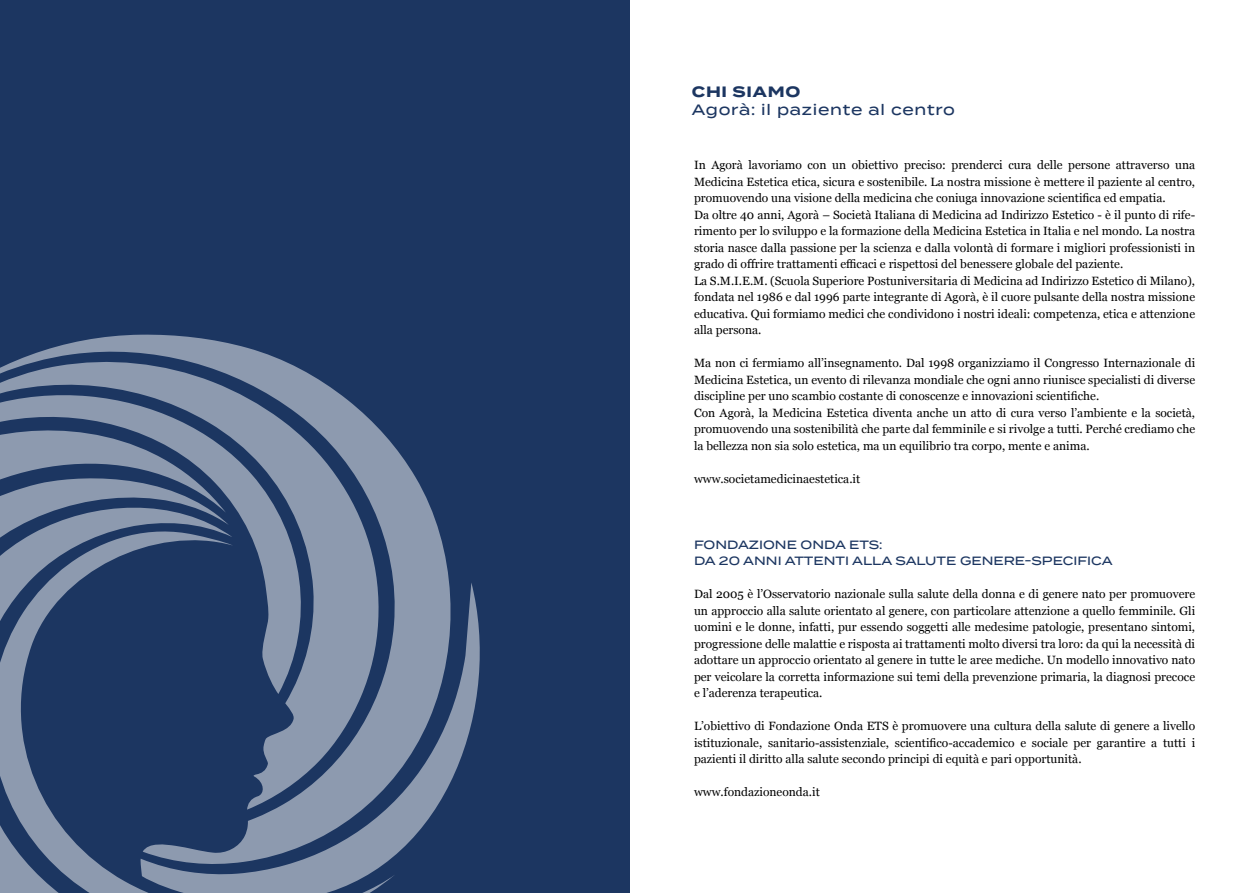
<style>
.page{position:relative;width:1259px;height:893px;background:#fff}
.page>*{position:absolute;margin:0;border:0;box-sizing:border-box;transform-origin:0 0}
.t1{font:500 15px "Termina";letter-spacing:.05em;color:#1c3661}
.t2{font:700 15px "Termina";letter-spacing:.05em;color:#1c3661}
.TESTOCORPO{font:12px/16.5px "Georgia";color:#000;text-align:justify}
.TESTOCORPO-2{font:500 12px "Termina";color:#1c3661}
</style>
<div class="page">
<div style="left:0;top:0;width:629px;height:893px;background:#1c3661"></div>
<svg style="left:25px;top:334px;width:424px;height:248px"></svg>
<svg style="left:395px;top:582px;width:85px;height:273px;fill:#8d9aaf"></svg>
<svg style="left:0;top:357px;width:379px;height:139px;fill:#8d9aaf"></svg>
<svg style="left:386px;top:523px;width:9px;height:359px;fill:#8d9aaf"></svg>
<svg style="left:0;top:496px;width:386px;height:397px"></svg>
<svg style="left:0;top:390px;width:317px;height:304px"></svg>
<p class="t2" style="left:692px;top:80px;width:110px">CHI SIAMO</p>
<p class="t1" style="left:692px;top:98px;width:264px">Agorà: il paziente al centro</p>
<p class="TESTOCORPO" style="left:694px;top:156px;width:503px">In Agorà lavoriamo con un obiettivo preciso: prenderci cura delle persone attraverso una Medicina Estetica etica, sicura e sostenibile. La nostra missione è mettere il paziente al centro, promuovendo una visione della medicina che coniuga innovazione scientifica ed empatia.</p>
<p class="TESTOCORPO" style="left:694px;top:206px;width:503px">Da oltre 40 anni, Agorà – Società Italiana di Medicina ad Indirizzo Estetico - è il punto di rife&shy;rimento per lo sviluppo e la formazione della Medicina Estetica in Italia e nel mondo. La nostra storia nasce dalla passione per la scienza e dalla volontà di formare i migliori professionisti in grado di offrire trattamenti efficaci e rispettosi del benessere globale del paziente.</p>
<p class="TESTOCORPO" style="left:694px;top:272px;width:503px">La S.M.I.E.M. (Scuola Superiore Postuniversitaria di Medicina ad Indirizzo Estetico di Milano), fondata nel 1986 e dal 1996 parte integrante di Agorà, è il cuore pulsante della nostra missione educativa. Qui formiamo medici che condividono i nostri ideali: competenza, etica e attenzione alla persona.</p>
<p class="TESTOCORPO" style="left:694px;top:354px;width:503px">Ma non ci fermiamo all’insegnamento. Dal 1998 organizziamo il Congresso Internazionale di Medicina Estetica, un evento di rilevanza mondiale che ogni anno riunisce specialisti di diverse discipline per uno scambio costante di conoscenze e innovazioni scientifiche.</p>
<p class="TESTOCORPO" style="left:694px;top:404px;width:503px">Con Agorà, la Medicina Estetica diventa anche un atto di cura verso l’ambiente e la società, promuovendo una sostenibilità che parte dal femminile e si rivolge a tutti. Perché crediamo che la bellezza non sia solo estetica, ma un equilibrio tra corpo, mente e anima.</p>
<p class="TESTOCORPO" style="left:694px;top:470px;width:168px">www.societamedicinaestetica.it</p>
<p class="TESTOCORPO-2" style="left:694px;top:536px;width:190px">FONDAZIONE ONDA ETS:</p>
<p class="TESTOCORPO-2" style="left:694px;top:552px;width:420px">DA 20 ANNI ATTENTI ALLA SALUTE GENERE-SPECIFICA</p>
<p class="TESTOCORPO" style="left:694px;top:585px;width:503px">Dal 2005 è l’Osservatorio nazionale sulla salute della donna e di genere nato per promuovere un approccio alla salute orientato al genere, con particolare attenzione a quello femminile. Gli uomini e le donne, infatti, pur essendo soggetti alle medesime patologie, presentano sintomi, progressione delle malattie e risposta ai trattamenti molto diversi tra loro: da qui la necessità di adottare un approccio orientato al genere in tutte le aree mediche. Un modello innovativo nato per veicolare la corretta informazione sui temi della prevenzione primaria, la diagnosi precoce e l’aderenza terapeutica.</p>
<p class="TESTOCORPO" style="left:694px;top:717px;width:503px">L’obiettivo di Fondazione Onda ETS è promuovere una cultura della salute di genere a livello istituzionale, sanitario-assistenziale, scientifico-accademico e sociale per garantire a tutti i pazienti il diritto alla salute secondo principi di equità e pari opportunità.</p>
<p class="TESTOCORPO" style="left:694px;top:783px;width:127px">www.fondazioneonda.it</p>
</div>
